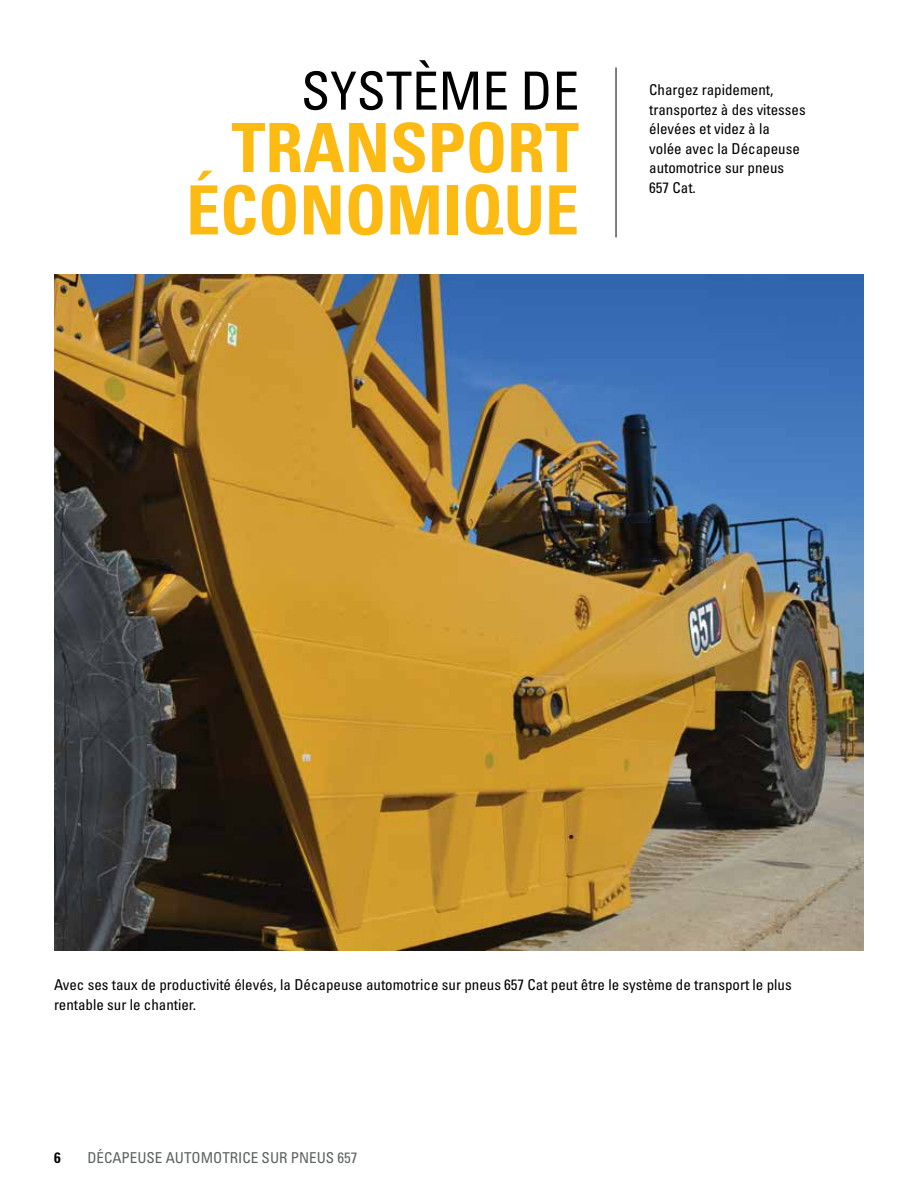
<style>
.page{position:relative;width:918px;height:1188px;background:#fff}
.page>*{position:absolute;margin:0;border:0;box-sizing:border-box;transform-origin:0 0}
.t1{font:67.95px/62.4px "Univers LTCYR 67 Bold Cond";color:#fdba12;text-align:right}
.t2{font:condensed 52.65px "Univers LTCYR 57";color:#000}
.t3{font:condensed 15px/19.5px "Univers LTCYR 57";color:#000}
.t4{font:condensed 15px "Univers LTCYR 57";color:#5e6263}
.t5{font:15px "Univers LTCYR 67 Bold Cond";color:#000}
</style>
<div class="page">
<img style="left:54px;top:274px;width:810px;height:676px">
<hr style="left:616px;top:68px;width:1px;height:169px;background:#000">
<h2 class="t2" style="left:301px;top:58px;width:279px">SYSTÈME DE</h2>
<h1 class="t1" style="left:186px;top:116px;width:394px">TRANSPORT<br>ÉCONOMIQUE</h1>
<p class="t3" style="left:649px;top:80px;width:158px">Chargez rapidement, transportez à des vitesses élevées et videz à la volée avec la Décapeuse automotrice sur pneus<br>657 Cat.</p>
<p class="t3" style="left:54px;top:975px;width:739px">Avec ses taux de productivité élevés, la Décapeuse automotrice sur pneus 657 Cat peut être le système de transport le plus rentable sur le chantier.</p>
<p class="t5" style="left:54px;top:1148px;width:8px">6</p>
<p class="t4" style="left:87px;top:1148px;width:272px">DÉCAPEUSE AUTOMOTRICE SUR PNEUS 657</p>
</div>
